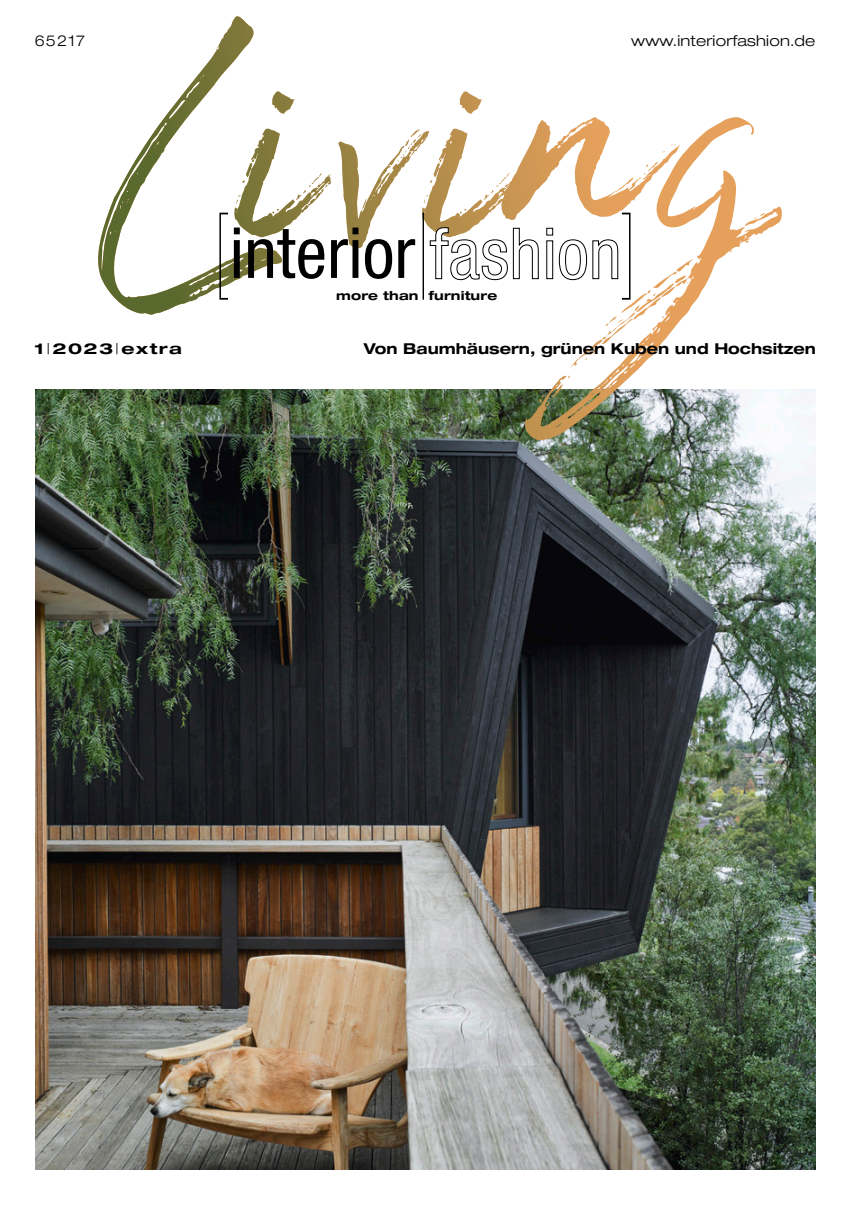
<style>
.page{position:relative;width:851px;height:1205px;background:#fff}
.page>*{position:absolute;margin:0;border:0;box-sizing:border-box;transform-origin:0 0}
.t1{font:200 condensed 96.88px "Helvetica Neue LT Pro";color:#000;scale:.77 1}
.t2{font:condensed 70.5px "Helvetica Neue LT Pro";letter-spacing:.005em;color:#000}
._1_a_Titeltext_d{font:700 expanded 15px "Helvetica Neue LT Pro";color:#000}
._1_a_Titeltext_d-2{font:300 expanded 15px "Helvetica Neue LT Pro";letter-spacing:.01em;color:#000;scale:1.05 1}
._1_a_Titeltext_d-3{font:700 expanded 15px "Helvetica Neue LT Pro";letter-spacing:.08em;color:#000;scale:1.15 1}
._1_a_Titeltext_d-4{font:300 expanded 15px "Helvetica Neue LT Pro";letter-spacing:.01em;color:#000}
.t3{font:700 expanded 12.38px "Helvetica Neue LT Pro";letter-spacing:.01em;color:#000;scale:1.05 1}
.s1{font-weight:300}
.s2{color:#fff}
</style>
<div class="page">
<img style="left:35px;top:390px;width:780px;height:779px">
<svg style="left:97px;top:16px;width:686px;height:424px"></svg>
<hr style="left:422px;top:213px;width:2px;height:87px;background:#000">
<p class="_1_a_Titeltext_d-4" style="left:35px;top:32px;width:52px">65217</p>
<p class="_1_a_Titeltext_d-2" style="left:631px;top:32px;width:177px">www.interiorfashion.de</p>
<p class="_1_a_Titeltext_d-3" style="left:34px;top:339px;width:130px">1<span class="s1">|</span>2023<span class="s1">|</span>extra</p>
<p class="t1" style="left:213px;top:192px;width:21px">[</p>
<p class="t1" style="left:621px;top:192px;width:21px">]</p>
<p class="t2" style="left:229px;top:211px;width:393px">interior <span class="s2">fashion</span></p>
<p class="t3" style="left:336px;top:287px;width:155px">more than furniture</p>
<p class="_1_a_Titeltext_d" style="left:364px;top:339px;width:453px">Von Baumhäusern, grünen Kuben und Hochsitzen</p>
</div>
